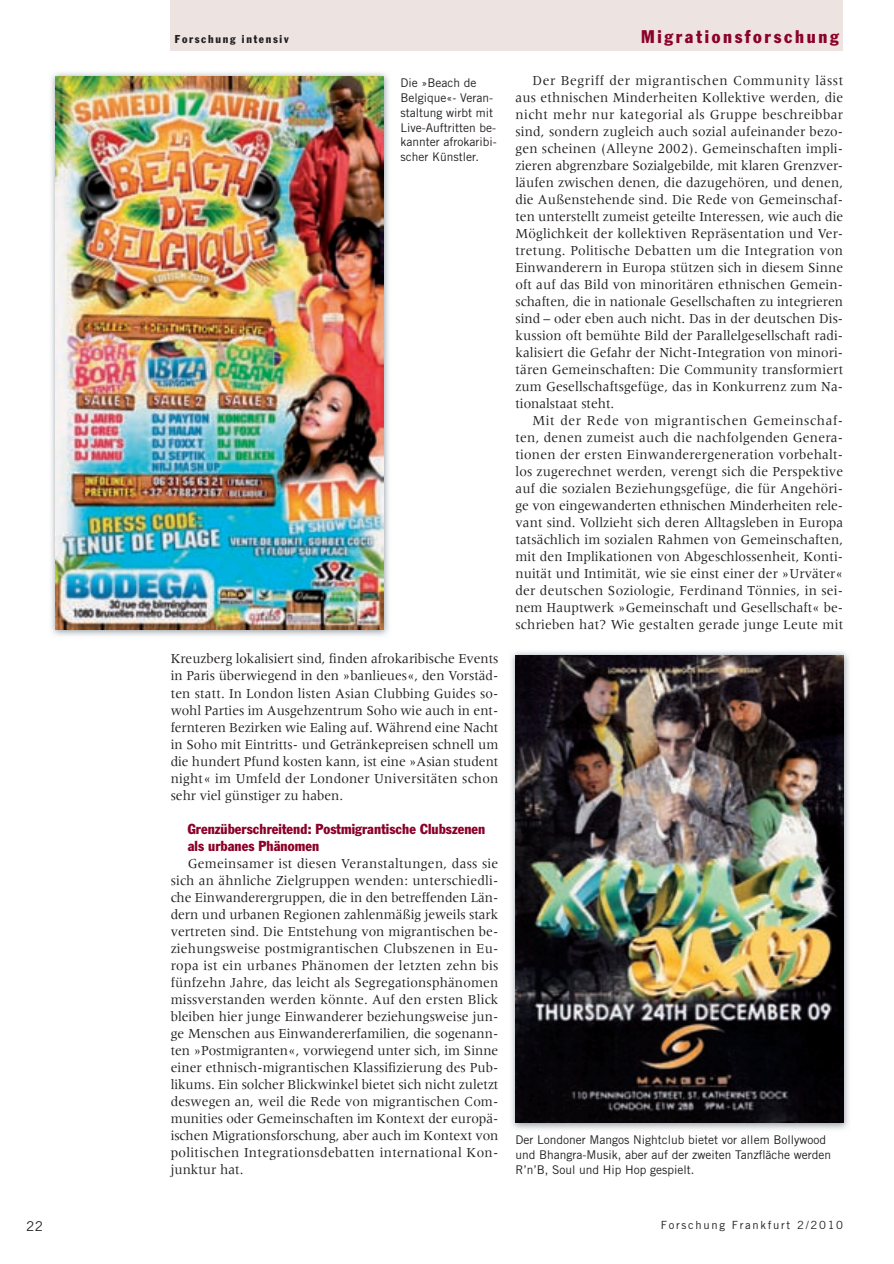
<style>
.page{position:relative;width:894px;height:1264px;background:#fff}
.page>*{position:absolute;margin:0;border:0;box-sizing:border-box;transform-origin:0 0}
.t1{font:condensed 18px "Franklin Gothic";letter-spacing:.15em;color:#8b0128}
.t2{font:14.25px/17px "Meridien";letter-spacing:.015em;color:#231f20;text-align:justify;scale:.95 1}
.t3{font:condensed 14.25px/17px "Franklin Gothic";letter-spacing:.005em;color:#8b0128}
.t4{font:13.5px "Trade Gothic";color:#231f20}
.t5{font:12px/14.9px "Trade Gothic";color:#231f20}
.t6{font:11.25px "Trade Gothic";letter-spacing:.15em;color:#231f20}
.t7{font:condensed 11.25px "Franklin Gothic";letter-spacing:.15em;color:#231f20}
</style>
<div class="page">
<div style="left:171px;top:0;width:671px;height:51px;background:#ede3e1"></div>
<img style="left:51px;top:72px;width:338px;height:564px">
<img style="left:56px;top:76px;width:327px;height:553px">
<img style="left:511px;top:651px;width:338px;height:479px">
<img style="left:515px;top:655px;width:327px;height:467px">
<p class="t7" style="left:175px;top:35px;width:115px">Forschung intensiv</p>
<p class="t1" style="left:641px;top:30px;width:199px">Migrationsforschung</p>
<p class="t5" style="left:400px;top:76px;width:98px">Die »Beach de<br>Belgique«- Veran&shy;staltung wirbt mit<br>Live-Auftritten be&shy;kannter afrokaribi&shy;scher Künstler.</p>
<p class="t2" style="left:171px;top:651px;width:346px">Kreuzberg lokalisiert sind, finden afrokaribische Events in Paris überwiegend in den »banlieues«, den Vorstäd&shy;ten statt. In London listen Asian Clubbing Guides so&shy;wohl Parties im Ausgehzentrum Soho wie auch in ent&shy;fernteren Bezirken wie Ealing auf. Während eine Nacht in Soho mit Eintritts- und Getränkepreisen schnell um die hundert Pfund kosten kann, ist eine »Asian student night« im Umfeld der Londoner Universitäten schon sehr viel günstiger zu haben.</p>
<p class="t3" style="left:188px;top:821px;width:299px">Grenzüberschreitend: Postmigrantische Clubszenen als urbanes Phänomen</p>
<p class="t2" style="left:171px;top:855px;width:346px;text-indent:17px">Gemeinsamer ist diesen Veranstaltungen, dass sie sich an ähnliche Zielgruppen wenden: unterschiedli&shy;che Einwanderergruppen, die in den betreffenden Län&shy;dern und urbanen Regionen zahlenmäßig jeweils stark vertreten sind. Die Entstehung von migrantischen be&shy;ziehungsweise postmigrantischen Clubszenen in Eu&shy;ropa ist ein urbanes Phänomen der letzten zehn bis fünfzehn Jahre, das leicht als Segregationsphänomen missverstanden werden könnte. Auf den ersten Blick bleiben hier junge Einwanderer beziehungsweise jun&shy;ge Menschen aus Einwandererfamilien, die sogenann&shy;ten »Postmigranten«, vorwiegend unter sich, im Sinne einer ethnisch-migrantischen Klassifizierung des Pub&shy;likums. Ein solcher Blickwinkel bietet sich nicht zuletzt deswegen an, weil die Rede von migrantischen Com&shy;munities oder Gemeinschaften im Kontext der europä&shy;ischen Migrationsforschung, aber auch im Kontext von politischen Integrationsdebatten international Kon&shy;junktur hat.</p>
<p class="t2" style="left:515px;top:73px;width:346px;text-indent:17px">Der Begriff der migrantischen Community lässt aus ethnischen Minderheiten Kollektive werden, die nicht mehr nur kategorial als Gruppe beschreibbar sind, sondern zugleich auch sozial aufeinander bezo&shy;gen scheinen (Alleyne 2002). Gemeinschaften impli&shy;zieren abgrenzbare Sozialgebilde, mit klaren Grenzver&shy;läufen zwischen denen, die dazugehören, und denen, die Außenstehende sind. Die Rede von Gemeinschaf&shy;ten unterstellt zumeist geteilte Interessen, wie auch die Möglichkeit der kollektiven Repräsentation und Ver&shy;tretung. Politische Debatten um die Integration von Einwanderern in Europa stützen sich in diesem Sinne oft auf das Bild von minoritären ethnischen Gemein&shy;schaften, die in nationale Gesellschaften zu integrieren sind – oder eben auch nicht. Das in der deutschen Dis&shy;kussion oft bemühte Bild der Parallelgesellschaft radi&shy;kalisiert die Gefahr der Nicht-Integration von minori&shy;tären Gemeinschaften: Die Community transformiert zum Gesellschaftsgefüge, das in Konkurrenz zum Na&shy;tionalstaat steht.</p>
<p class="t2" style="left:515px;top:413px;width:346px;text-indent:17px">Mit der Rede von migrantischen Gemeinschaf&shy;ten, denen zumeist auch die nachfolgenden Genera&shy;tionen der ersten Einwanderergeneration vorbehalt&shy;los zugerechnet werden, verengt sich die Perspektive auf die sozialen Beziehungsgefüge, die für Angehöri&shy;ge von eingewanderten ethnischen Minderheiten rele&shy;vant sind. Vollzieht sich deren Alltagsleben in Europa tatsächlich im sozialen Rahmen von Gemeinschaften, mit den Implikationen von Abgeschlossenheit, Konti&shy;nuität und Intimität, wie sie einst einer der »Urväter« der deutschen Soziologie, Ferdinand Tönnies, in sei&shy;nem Hauptwerk »Gemeinschaft und Gesellschaft« be&shy;schrieben hat? Wie gestalten gerade junge Leute mit</p>
<p class="t5" style="left:515px;top:1133px;width:317px">Der Londoner Mangos Nightclub bietet vor allem Bollywood und Bhangra-Musik, aber auf der zweiten Tanzfläche werden<br>R’n’B, Soul und Hip Hop gespielt.</p>
<p class="t4" style="left:26px;top:1221px;width:18px">22</p>
<p class="t6" style="left:660px;top:1220px;width:184px">Forschung Frankfurt 2/2010</p>
</div>
